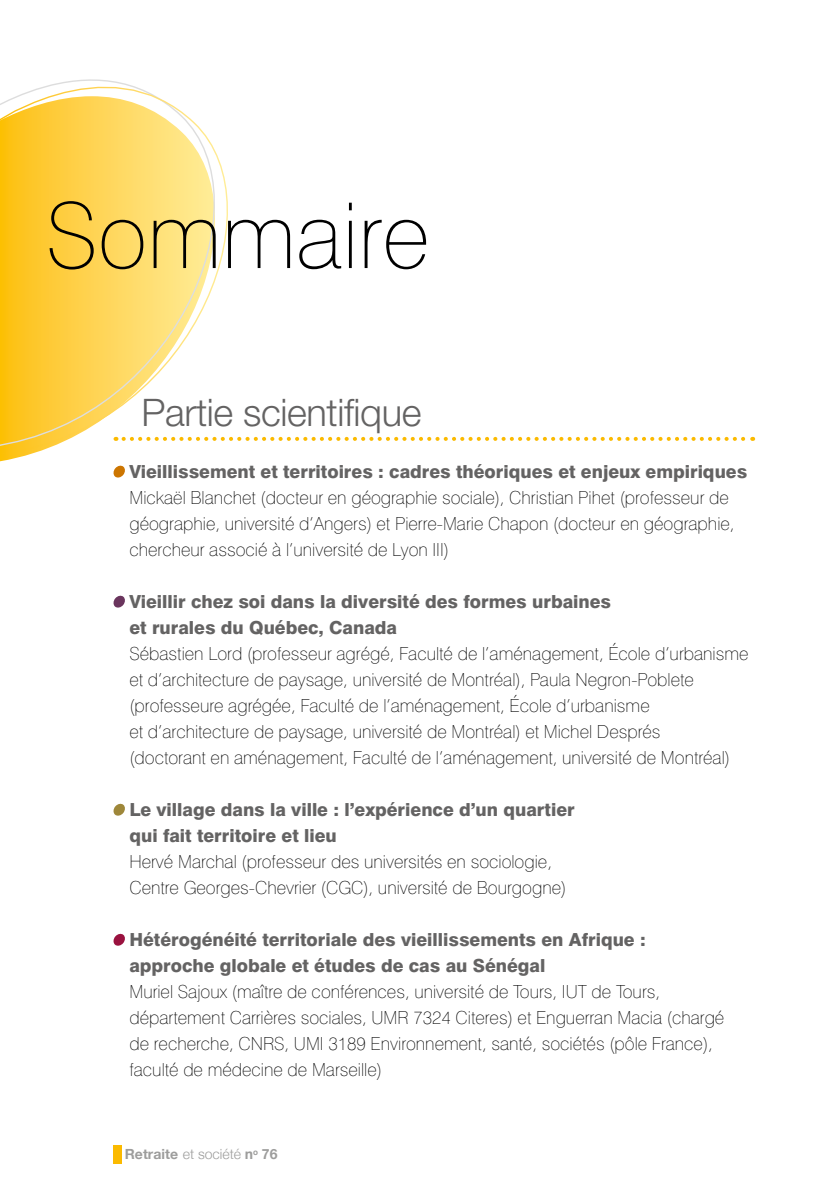
<style>
.page{position:relative;width:840px;height:1191px;background:#fff}
.page>*{position:absolute;margin:0;border:0;box-sizing:border-box;transform-origin:0 0}
.t1{font:100 91px "Swiss 721 BT";color:#000}
.t2{font:300 38px "Helvetica Neue LT Std";letter-spacing:-.01em;color:#646363}
.t3{font:100 18px/26px "Swiss 721 BT";color:#000}
.t4{font:800 18px/26px "Swiss 721 BT";color:#646363}
.t5{font:700 14px "Helvetica Neue";color:#9d9d9c}
.s1{font-weight:300}
.s2{font-family:"Swiss 721 BT"}
</style>
<div class="page">
<div style="left:113px;top:1145px;width:8px;height:18px;background:#fbba00"></div>
<svg style="left:0;top:79px;width:281px;height:378px"></svg>
<svg style="left:123px;top:437px;width:629px;height:4px"></svg>
<svg style="left:113px;top:465px;width:12px;height:13px"></svg>
<svg style="left:113px;top:595px;width:12px;height:13px"></svg>
<svg style="left:113px;top:803px;width:12px;height:13px"></svg>
<svg style="left:113px;top:933px;width:12px;height:13px"></svg>
<h1 class="t1" style="left:45px;top:180px;width:386px">Sommaire</h1>
<h2 class="t2" style="left:141px;top:389px;width:281px">Partie scientifique</h2>
<p class="t4" style="left:129px;top:458px;width:619px">Vieillissement et territoires : cadres théoriques et enjeux empiriques</p>
<p class="t3" style="left:129px;top:484px;width:606px">Mickaël Blanchet (docteur en géographie sociale), Christian Pihet (professeur de géographie, université d’Angers) et Pierre-Marie Chapon (docteur en géographie, chercheur associé à l’université de Lyon III)</p>
<p class="t4" style="left:129px;top:588px;width:483px">Vieillir chez soi dans la diversité des formes urbaines et rurales du Québec, Canada</p>
<p class="t3" style="left:129px;top:640px;width:620px">Sébastien Lord (professeur agrégé, Faculté de l’aménagement, École d’urbanisme et d’architecture de paysage, université de Montréal), Paula Negron-Poblete (professeure agrégée, Faculté de l’aménagement, École d’urbanisme<br>et d’architecture de paysage, université de Montréal) et Michel Després<br>(doctorant en aménagement, Faculté de l’aménagement, université de Montréal)</p>
<p class="t4" style="left:129px;top:796px;width:446px">Le village dans la ville : l’expérience d’un quartier qui fait territoire et lieu</p>
<p class="t3" style="left:129px;top:848px;width:438px">Hervé Marchal (professeur des universités en sociologie,<br>Centre Georges-Chevrier (CGC), université de Bourgogne)</p>
<p class="t4" style="left:129px;top:926px;width:517px">Hétérogénéité territoriale des vieillissements en Afrique : approche globale et études de cas au Sénégal</p>
<p class="t3" style="left:129px;top:978px;width:596px">Muriel Sajoux (maître de conférences, université de Tours, IUT de Tours, département Carrières sociales, UMR 7324 Citeres) et Enguerran Macia (chargé de recherche, CNRS, UMI 3189 Environnement, santé, sociétés (pôle France), faculté de médecine de Marseille)</p>
<p class="t5" style="left:125px;top:1143px;width:154px">Retraite <span class="s1">et société</span> <span class="s2">n</span><sup>o</sup> 76</p>
</div>
